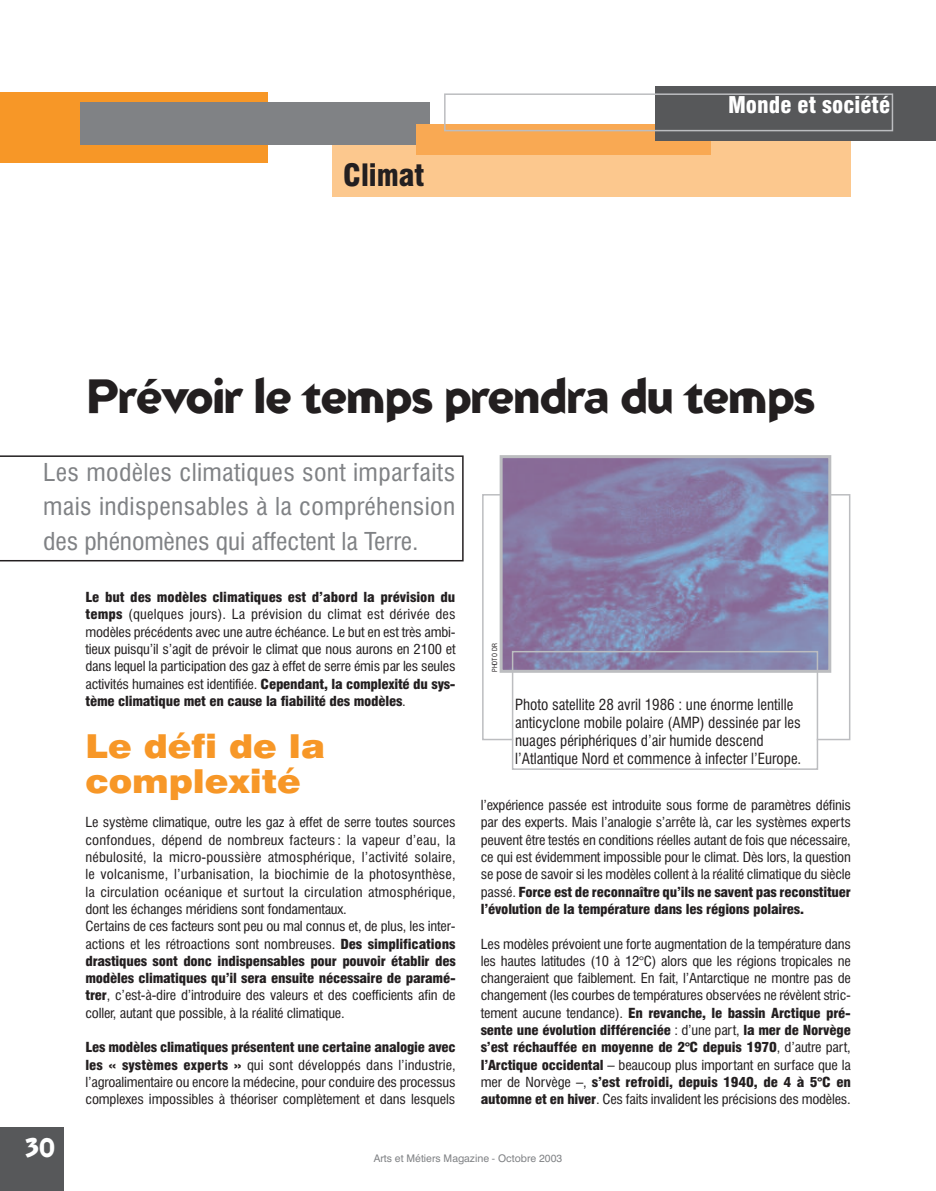
<style>
.page{position:relative;width:936px;height:1191px;background:#fff}
.page>*{position:absolute;margin:0;border:0;box-sizing:border-box;transform-origin:0 0}
.t1{font:700 48px "Blindfish";letter-spacing:-.03em;color:#231f20}
.t2{font:900 33px/34.7px "Swiss 721 BT";color:#f79727;scale:1.08 1}
.t3{font:900 condensed 30px "Swiss 721 BT";color:#231f20}
.t4{font:700 27px "Blindfish";color:#fff}
.t5{font:condensed 24px/34.7px "Swiss 721 BT";letter-spacing:-.005em;color:#808285;text-align:justify;scale:1.08 1}
.t6{font:900 condensed 22.5px "Swiss 721 BT";color:#fff}
.t7{font:condensed 15px/18px "Swiss 721 BT";color:#231f20}
.t8{font:condensed 13.5px/17.2px "Swiss 721 BT";letter-spacing:-.015em;color:#231f20;text-align:justify;scale:1.08 1}
.t9{font:10.5px "Swiss 721 BT";color:#808285}
.t10{font:condensed 6.75px "Swiss 721 BT";color:#231f20}
.s1{font-weight:900}
</style>
<div class="page">
<div style="left:482px;top:494px;width:368px;height:246px;border:2px solid #bcbdc0"></div>
<svg style="left:0;top:455px;width:463px;height:106px"></svg>
<div style="left:0;top:1127px;width:64px;height:64px;background:#57585a"></div>
<div style="left:0;top:92px;width:268px;height:71px;background:#f79727"></div>
<div style="left:332px;top:133px;width:518px;height:64px;background:#fcc88e"></div>
<div style="left:81px;top:103px;width:349px;height:42px;background:#808285"></div>
<div style="left:416px;top:124px;width:294px;height:31px;background:#f9a953"></div>
<div style="left:655px;top:86px;width:280px;height:55px;background:#57585a"></div>
<div style="left:444px;top:93px;width:449px;height:38px;border:2px solid #bcbdc0"></div>
<img style="left:503px;top:459px;width:324px;height:210px">
<div style="left:499px;top:455px;width:332px;height:218px;border:3px solid #bcbdc0"></div>
<hr style="left:513px;top:738px;width:303px;height:4px;background:#fff">
<div style="left:512px;top:651px;width:306px;height:119px;border:2px solid #bcbdc0"></div>
<h3 class="t3" style="left:343px;top:164px;width:83px">Climat</h3>
<h3 class="t6" style="left:728px;top:96px;width:164px">Monde et société</h3>
<h1 class="t1" style="left:87px;top:368px;width:730px">Prévoir le temps prendra du temps</h1>
<h3 class="t5" style="left:43px;top:457px;width:383px">Les modèles climatiques sont imparfaits mais indispensables à la compréhension des phénomènes qui affectent la Terre.</h3>
<p class="t8" style="left:85px;top:589px;width:344px"><span class="s1">Le but des modèles climatiques est d’abord la prévision du temps</span> (quelques jours). La prévision du climat est dérivée des modèles précédents avec une autre échéance. Le but en est très ambi&shy;tieux puisqu’il s’agit de prévoir le climat que nous aurons en 2100 et dans lequel la participation des gaz à effet de serre émis par les seules activités humaines est identifiée. <span class="s1">Cependant, la complexité du sys&shy;tème climatique met en cause la fiabilité des modèles</span>.</p>
<h2 class="t2" style="left:85px;top:732px;width:223px">Le défi de la complexité</h2>
<p class="t8" style="left:85px;top:815px;width:344px;text-align:left">Le système climatique, outre les gaz à effet de serre toutes sources confondues, dépend de nombreux facteurs : la vapeur d’eau, la nébulosité, la micro-poussière atmosphérique, l’activité solaire, le volcanisme, l’urbanisation, la biochimie de la photosynthèse, la circulation océanique et surtout la circulation atmosphérique, dont les échanges méridiens sont fondamentaux.<br>Certains de ces facteurs sont peu ou mal connus et, de plus, les inter&shy;actions et les rétroactions sont nombreuses. <span class="s1">Des simplifications drastiques sont donc indispensables pour pouvoir établir des modèles climatiques qu’il sera ensuite nécessaire de paramé&shy;trer</span>, c’est-à-dire d’introduire des valeurs et des coefficients afin de coller, autant que possible, à la réalité climatique.</p>
<p class="t8" style="left:85px;top:1040px;width:344px"><span class="s1">Les modèles climatiques présentent une certaine analogie avec les « systèmes experts »</span> qui sont développés dans l’industrie, l’agroalimentaire ou encore la médecine, pour conduire des processus complexes impossibles à théoriser complètement et dans lesquels</p>
<p class="t10" style="left:492px;top:672px;width:30px;rotate:-90deg">PHOTO DR</p>
<p class="t7" style="left:515px;top:696px;width:288px">Photo satellite 28 avril 1986 : une énorme lentille anticyclone mobile polaire (AMP) dessinée par les nuages périphériques d’air humide descend l’Atlantique Nord et commence à infecter l’Europe.</p>
<p class="t8" style="left:480px;top:797px;width:344px">l’expérience passée est introduite sous forme de paramètres définis par des experts. Mais l’analogie s’arrête là, car les systèmes experts peuvent être testés en conditions réelles autant de fois que nécessaire, ce qui est évidemment impossible pour le climat. Dès lors, la question se pose de savoir si les modèles collent à la réalité climatique du siècle passé. <span class="s1">Force est de reconnaître qu’ils ne savent pas reconstituer l’évolution de la température dans les régions polaires.</span></p>
<p class="t8" style="left:480px;top:936px;width:344px">Les modèles prévoient une forte augmentation de la température dans les hautes latitudes (10 à 12°C) alors que les régions tropicales ne changeraient que faiblement. En fait, l’Antarctique ne montre pas de changement (les courbes de températures observées ne révèlent stric&shy;tement aucune tendance). <span class="s1">En revanche, le bassin Arctique pré&shy;sente une évolution différenciée</span> : d’une part, <span class="s1">la mer de Norvège s’est réchauffée en moyenne de 2°C depuis 1970</span>, d’autre part, <span class="s1">l’Arctique occidental</span> – beaucoup plus important en surface que la mer de Norvège –, <span class="s1">s’est refroidi, depuis 1940, de 4 à 5°C en automne et en hiver</span>. Ces faits invalident les précisions des modèles.</p>
<h3 class="t4" style="left:24px;top:1132px;width:32px">30</h3>
<p class="t9" style="left:374px;top:1154px;width:190px">Arts et Métiers Magazine - Octobre 2003</p>
</div>
